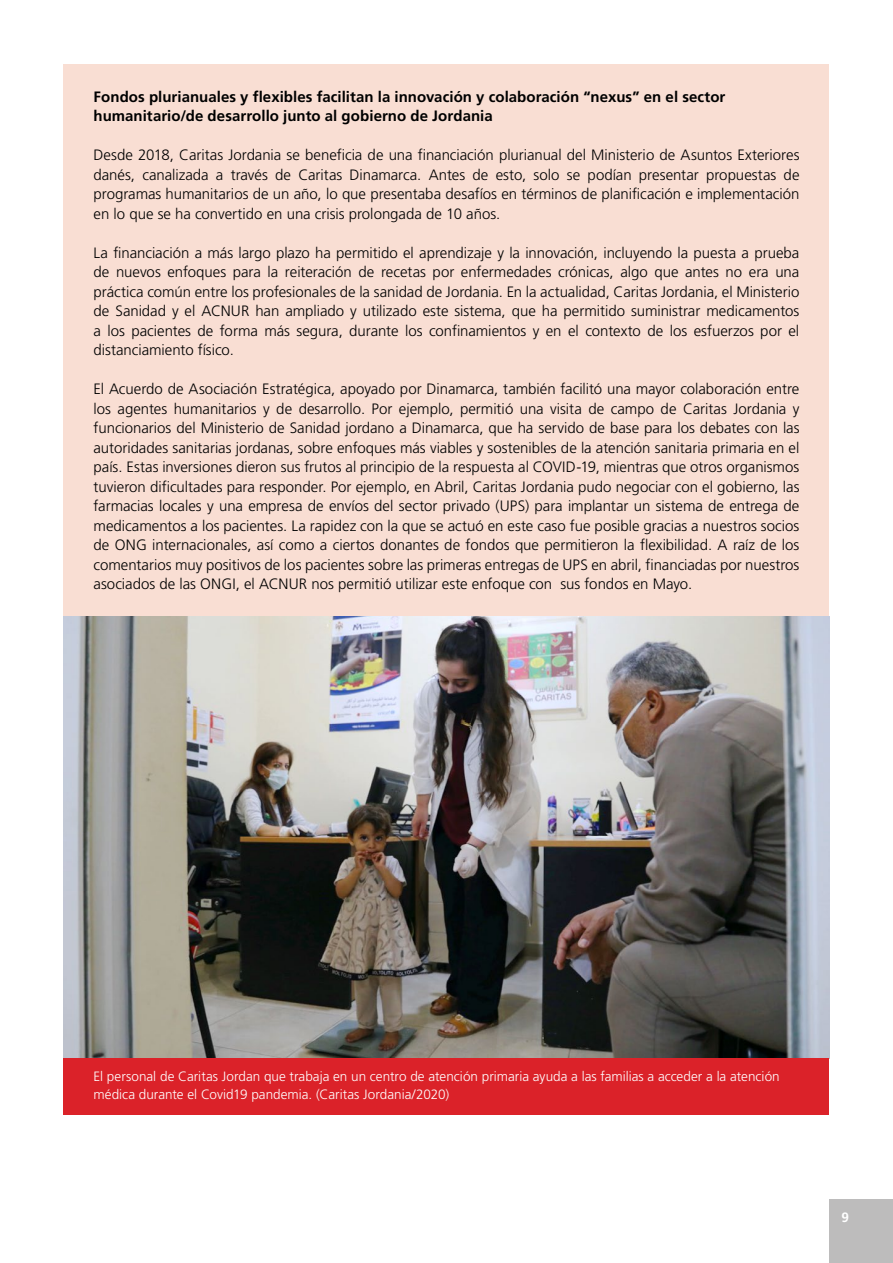
<style>
.page{position:relative;width:893px;height:1263px;background:#fff}
.page>*{position:absolute;margin:0;border:0;box-sizing:border-box;transform-origin:0 0}
.t1{font:15px/19.5px "Frutiger LT 45 Lt";color:#000;text-align:justify}
.t2{font:15px/19.5px "Frutiger LT 65 Bd";letter-spacing:.005em;color:#000}
.t3{font:13.5px/18px "Frutiger LT 45 Lt";color:#fff}
.t4{font:13.5px "Frutiger LT 65 Bd";color:#fff}
</style>
<div class="page">
<div style="left:829px;top:1199px;width:64px;height:64px;background:#bdbcbc"></div>
<div style="left:64px;top:64px;width:765px;height:553px;background:#f9ded3"></div>
<img style="left:64px;top:616px;width:765px;height:442px">
<div style="left:64px;top:1058px;width:765px;height:57px;background:#db2229"></div>
<p class="t2" style="left:94px;top:87px;width:633px">Fondos plurianuales y flexibles facilitan la innovación y colaboración “nexus” en el sector humanitario/de desarrollo junto al gobierno de Jordania</p>
<p class="t1" style="left:94px;top:146px;width:707px">Desde 2018, Caritas Jordania se beneficia de una financiación plurianual del Ministerio de Asuntos Exteriores danés, canalizada a través de Caritas Dinamarca. Antes de esto, solo se podían presentar propuestas de programas humanitarios de un año, lo que presentaba desafíos en términos de planificación e implementación en lo que se ha convertido en una crisis prolongada de 10 años.</p>
<p class="t1" style="left:94px;top:243px;width:707px">La financiación a más largo plazo ha permitido el aprendizaje y la innovación, incluyendo la puesta a prueba de nuevos enfoques para la reiteración de recetas por enfermedades crónicas, algo que antes no era una práctica común entre los profesionales de la sanidad de Jordania. En la actualidad, Caritas Jordania, el Ministerio de Sanidad y el ACNUR han ampliado y utilizado este sistema, que ha permitido suministrar medicamentos a los pacientes de forma más segura, durante los confinamientos y en el contexto de los esfuerzos por el distanciamiento físico.</p>
<p class="t1" style="left:94px;top:380px;width:707px">El Acuerdo de Asociación Estratégica, apoyado por Dinamarca, también facilitó una mayor colaboración entre los agentes humanitarios y de desarrollo. Por ejemplo, permitió una visita de campo de Caritas Jordania y funcionarios del Ministerio de Sanidad jordano a Dinamarca, que ha servido de base para los debates con las autoridades sanitarias jordanas, sobre enfoques más viables y sostenibles de la atención sanitaria primaria en el país. Estas inversiones dieron sus frutos al principio de la respuesta al COVID-19, mientras que otros organismos tuvieron dificultades para responder. Por ejemplo, en Abril, Caritas Jordania pudo negociar con el gobierno, las farmacias locales y una empresa de envíos del sector privado (UPS) para implantar un sistema de entrega de medicamentos a los pacientes. La rapidez con la que se actuó en este caso fue posible gracias a nuestros socios de ONG internacionales, así como a ciertos donantes de fondos que permitieron la flexibilidad. A raíz de los comentarios muy positivos de los pacientes sobre las primeras entregas de UPS en abril, financiadas por nuestros asociados de las ONGI, el ACNUR nos permitió utilizar este enfoque con sus fondos en Mayo.</p>
<p class="t3" style="left:94px;top:1067px;width:688px">El personal de Caritas Jordan que trabaja en un centro de atención primaria ayuda a las familias a acceder a la atención médica durante el Covid19 pandemia. (Caritas Jordania/2020)</p>
<p class="t4" style="left:841px;top:1209px;width:9px">9</p>
</div>
